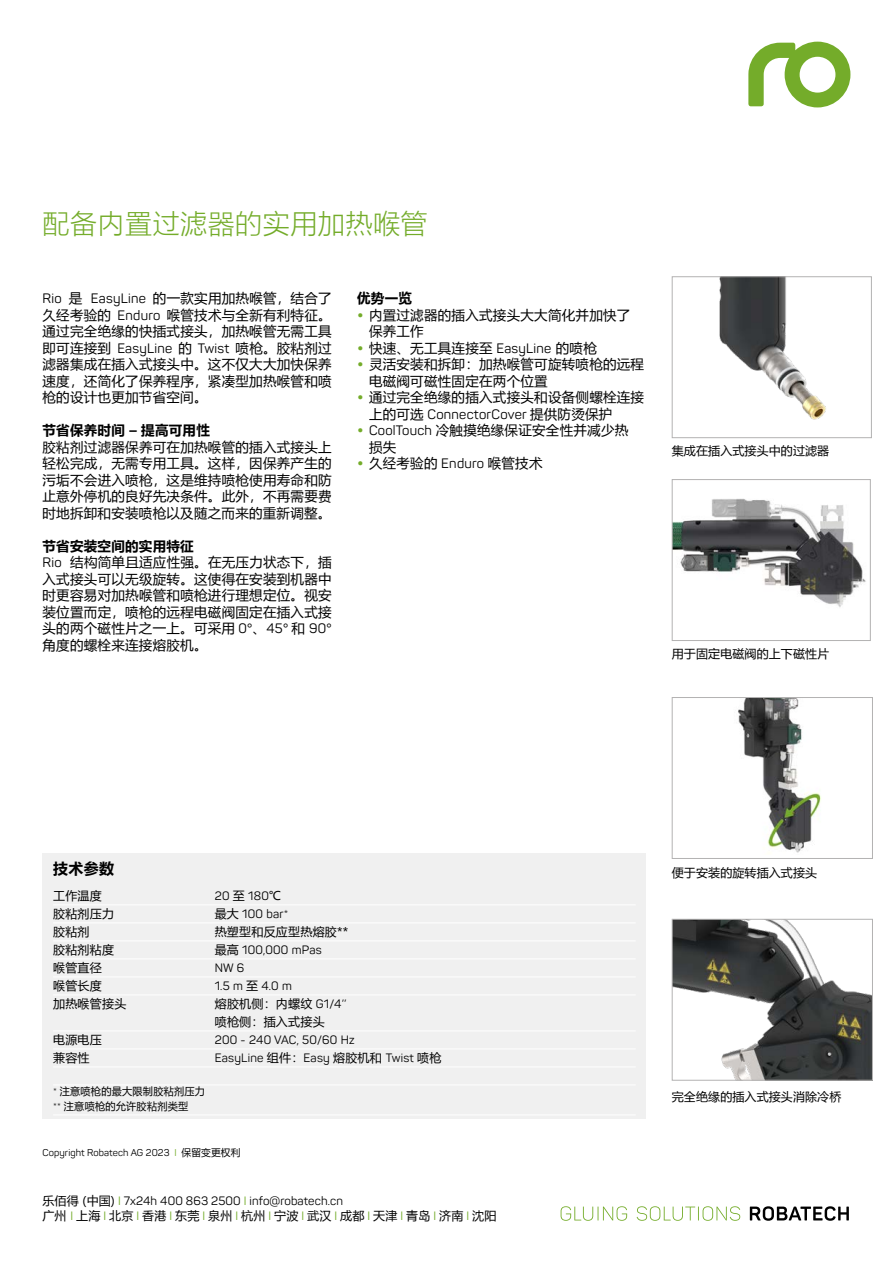
<style>
.page{position:relative;width:893px;height:1263px;background:#fff}
.page>*{position:absolute;margin:0;border:0;box-sizing:border-box;transform-origin:0 0}
.t1{font:300 27px "Microsoft Ya Hei";letter-spacing:.02em;color:#74ac2a}
.t2{font:700 15px "Microsoft Ya Hei";color:#000}
.t3{font:13.5px/16.5px "Microsoft Ya Hei";letter-spacing:.02em;color:#000}
.t4{font:13.5px "Panton";letter-spacing:.02em;color:#000}
.t5{font:700 13.5px "Microsoft Ya Hei";letter-spacing:.02em;color:#000}
.t6{font:12px/18px "Microsoft Ya Hei";letter-spacing:.01em;color:#000}
.t7{font:12px "Panton";letter-spacing:.02em;color:#000}
.t8{font:10.5px/15px "Microsoft Ya Hei";letter-spacing:.02em;color:#000}
.t9{font:9.75px "Panton";letter-spacing:.01em;color:#000}
.s1{font-family:"Panton"}
.s2{font-weight:700}
.s3{font-family:"Panton";font-weight:700;font-size:18px;color:#74ac2a}
.s4{font-family:"Microsoft Ya Hei"}
.s5{color:#74ac2a}
.s6{font-family:"Panton";color:#74ac2a}
</style>
<div class="page">
<svg style="left:748px;top:42px;width:102px;height:65px"></svg>
<svg style="left:750px;top:1206px;width:99px;height:15px"></svg>
<svg style="left:561px;top:1206px;width:179px;height:15px"></svg>
<img style="left:674px;top:498px;width:192px;height:109px">
<div style="left:672px;top:479px;width:199px;height:162px;border:1px solid #b3b2b2"></div>
<img style="left:719px;top:278px;width:107px;height:142px">
<div style="left:672px;top:276px;width:200px;height:162px;border:1px solid #b3b2b2"></div>
<img style="left:738px;top:699px;width:83px;height:154px">
<div style="left:672px;top:697px;width:201px;height:162px;border:1px solid #b3b2b2"></div>
<img style="left:674px;top:921px;width:197px;height:157px">
<div style="left:672px;top:919px;width:201px;height:161px;border:1px solid #b3b2b2"></div>
<div style="left:43px;top:853px;width:603px;height:266px;background:#f0f0f0"></div>
<hr style="left:53px;top:904px;width:583px;height:1px;background:#fff">
<hr style="left:53px;top:922px;width:583px;height:1px;background:#fff">
<hr style="left:53px;top:940px;width:583px;height:1px;background:#fff">
<hr style="left:53px;top:958px;width:583px;height:1px;background:#fff">
<hr style="left:53px;top:976px;width:583px;height:1px;background:#fff">
<hr style="left:53px;top:994px;width:583px;height:1px;background:#fff">
<hr style="left:53px;top:1030px;width:583px;height:1px;background:#fff">
<hr style="left:53px;top:1048px;width:583px;height:1px;background:#fff">
<hr style="left:53px;top:1066px;width:583px;height:1px;background:#fff">
<hr style="left:53px;top:1084px;width:583px;height:1px;background:#fff">
<hr style="left:53px;top:1114px;width:583px;height:1px;background:#fff">
<h1 class="t1" style="left:43px;top:205px;width:387px">配备内置过滤器的实用加热喉管</h1>
<p class="t3" style="left:43px;top:290px;width:291px;text-align:justify"><span class="s1">Rio</span> 是 <span class="s1">EasyLine</span> 的一款实用加热喉管，结合了久经考验的 <span class="s1">Enduro</span> 喉管技术与全新有利特征。通过完全绝缘的快插式接头，加热喉管无需工具即可连接到 <span class="s1">EasyLine</span> 的 <span class="s1">Twist</span> 喷枪。胶粘剂过滤器集成在插入式接头中。这不仅大大加快保养速度，还简化了保养程序，紧凑型加热喉管和喷枪的设计也更加节省空间。</p>
<p class="t5" style="left:43px;top:421px;width:169px">节省保养时间 – 提高可用性</p>
<p class="t3" style="left:43px;top:438px;width:291px;text-align:justify">胶粘剂过滤器保养可在加热喉管的插入式接头上轻松完成，无需专用工具。这样，因保养产生的污垢不会进入喷枪，这是维持喷枪使用寿命和防止意外停机的良好先决条件。此外，不再需要费时地拆卸和安装喷枪以及随之而来的重新调整。</p>
<p class="t3" style="left:43px;top:537px;width:291px"><span class="s2">节省安装空间的实用特征<br></span><span class="s1">Rio</span> 结构简单且适应性强。在无压力状态下，插入式接头可以无级旋转。这使得在安装到机器中时更容易对加热喉管和喷枪进行理想定位。视安装位置而定，喷枪的远程电磁阀固定在插入式接头的两个磁性片之一上。可采用 <span class="s1">0°</span>、<span class="s1">45°</span> 和 <span class="s1">90°</span>角度的螺栓来连接熔胶机。</p>
<p class="t5" style="left:357px;top:289px;width:56px">优势一览</p>
<p class="t3" style="left:369px;top:306px;width:263px;text-indent:-12px"><span class="s3">•</span> 内置过滤器的插入式接头大大简化并加快了保养工作</p>
<p class="t3" style="left:357px;top:339px;width:241px"><span class="s3">•</span> 快速、无工具连接至 <span class="s1">EasyLine</span> 的喷枪</p>
<p class="t3" style="left:369px;top:356px;width:277px;text-indent:-12px"><span class="s3">•</span> 灵活安装和拆卸：加热喉管可旋转喷枪的远程电磁阀可磁性固定在两个位置</p>
<p class="t3" style="left:357px;top:389px;width:288px"><span class="s3">•</span> 通过完全绝缘的插入式接头和设备侧螺栓连接</p>
<p class="t4" style="left:369px;top:406px;width:245px"><span class="s4">上的可选</span> ConnectorCover <span class="s4">提供防烫保护</span></p>
<p class="t3" style="left:369px;top:422px;width:261px;text-indent:-12px"><span class="s3">•</span> <span class="s1">CoolTouch</span> 冷触摸绝缘保证安全性并减少热损失</p>
<p class="t3" style="left:357px;top:455px;width:187px"><span class="s3">•</span> 久经考验的 <span class="s1">Enduro</span> 喉管技术</p>
<p class="t6" style="left:672px;top:441px;width:159px">集成在插入式接头中的过滤器</p>
<p class="t6" style="left:672px;top:644px;width:159px">用于固定电磁阀的上下磁性片</p>
<p class="t2" style="left:53px;top:858px;width:62px">技术参数</p>
<p class="t6" style="left:53px;top:887px;width:50px">工作温度</p>
<p class="t7" style="left:215px;top:889px;width:68px">20 <span class="s4">至</span> 180<span class="s4">℃</span></p>
<p class="t6" style="left:53px;top:905px;width:62px">胶粘剂压力</p>
<p class="t7" style="left:215px;top:907px;width:75px"><span class="s4">最大</span> 100 bar*</p>
<p class="t6" style="left:53px;top:923px;width:38px">胶粘剂</p>
<p class="t6" style="left:215px;top:923px;width:135px">热塑型和反应型热熔胶**</p>
<p class="t6" style="left:53px;top:941px;width:62px">胶粘剂粘度</p>
<p class="t7" style="left:215px;top:943px;width:108px"><span class="s4">最高</span> 100,000 mPas</p>
<p class="t6" style="left:53px;top:959px;width:50px">喉管直径</p>
<p class="t7" style="left:215px;top:961px;width:31px">NW 6</p>
<p class="t6" style="left:53px;top:977px;width:50px">喉管长度</p>
<p class="t7" style="left:215px;top:979px;width:79px">1.5 m <span class="s4">至</span> 4.0 m</p>
<p class="t6" style="left:53px;top:995px;width:75px">加热喉管接头</p>
<p class="t6" style="left:215px;top:995px;width:133px">熔胶机侧：内螺纹 <span class="s1">G1/4’’</span>喷枪侧：插入式接头</p>
<p class="t6" style="left:53px;top:1031px;width:50px">电源电压</p>
<p class="t7" style="left:215px;top:1033px;width:141px">200 - 240 VAC, 50/60 Hz</p>
<p class="t6" style="left:53px;top:1049px;width:38px">兼容性</p>
<p class="t7" style="left:215px;top:1051px;width:228px">EasyLine <span class="s4">组件：</span>Easy <span class="s4">熔胶机和</span> Twist <span class="s4">喷枪</span></p>
<p class="t8" style="left:53px;top:1084px;width:153px"><span class="s1">*</span> 注意喷枪的最大限制胶粘剂压力<span class="s1">**</span> 注意喷枪的允许胶粘剂类型</p>
<p class="t9" style="left:43px;top:1146px;width:200px">Copyright Robatech AG 2023 <span class="s5">I</span> <span class="s4">保留变更权利</span></p>
<p class="t7" style="left:43px;top:1194px;width:302px"><span class="s4">乐佰得 (中国)</span> <span class="s5">I</span> 7x24h 400 863 2500 <span class="s5">I</span> info@robatech.cn</p>
<p class="t6" style="left:43px;top:1207px;width:455px">广州 <span class="s6">I</span>上海<span class="s6">I</span>北京<span class="s6">I</span>香港<span class="s6">I</span>东莞<span class="s6">I</span>泉州<span class="s6">I</span>杭州<span class="s6">I</span>宁波<span class="s6">I</span>武汉<span class="s6">I</span>成都<span class="s6">I</span>天津<span class="s6">I</span>青岛<span class="s6">I</span>济南<span class="s6">I</span>沈阳</p>
<p class="t6" style="left:672px;top:863px;width:147px">便于安装的旋转插入式接头</p>
<p class="t6" style="left:672px;top:1088px;width:171px">完全绝缘的插入式接头消除冷桥</p>
</div>
